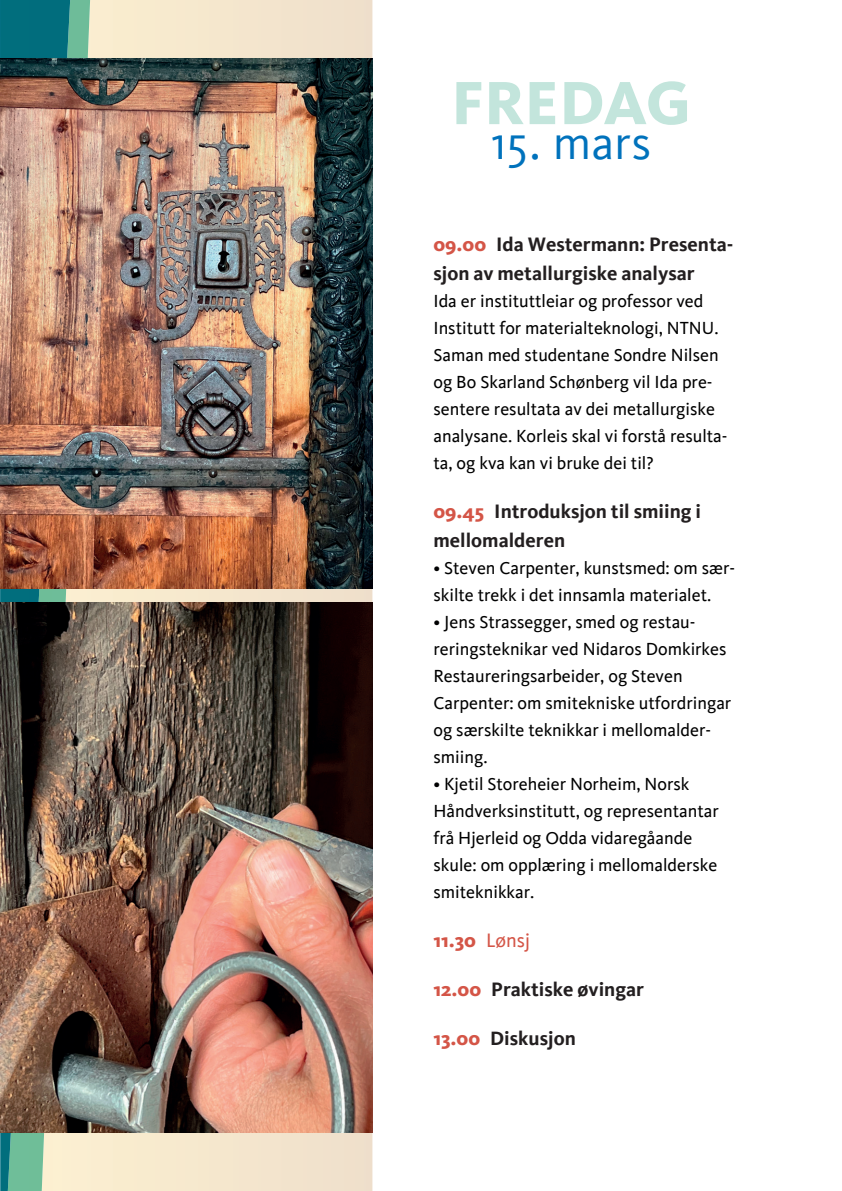
<style>
.page{position:relative;width:842px;height:1191px;background:#fff}
.page>*{position:absolute;margin:0;border:0;box-sizing:border-box;transform-origin:0 0}
.t1{font:800 63.2px "Kievit";letter-spacing:.005em;color:#c3e5dc}
.t2{font:48.6px "Kievit";letter-spacing:.005em;color:#0072bc}
.t3{font:700 20px/29px "Kievit";color:#231f20}
.t4{font:800 20px "Kievit";color:#d45547}
.t5{font:18px/27px "Kievit";color:#000001}
.s1{font-weight:800;color:#d45547}
.s2{font-weight:400}
</style>
<div class="page">
<div style="left:90px;top:0;width:282px;height:1191px;background:#f5e7cd"></div>
<svg style="left:70px;top:0;width:20px;height:1191px;background:#bdd6b7"></svg>
<svg style="left:1px;top:0;width:69px;height:1191px;background:#4d9992"></svg>
<img style="left:0;top:602px;width:372px;height:530px">
<img style="left:0;top:58px;width:372px;height:530px">
<h1 class="t1" style="left:451px;top:65px;width:241px">FREDAG</h1>
<h2 class="t2" style="left:491px;top:115px;width:162px">15. mars</h2>
<p class="t3" style="left:433px;top:229px;width:301px"><span class="s1">09.00</span> Ida Westermann: Presenta&shy;sjon av metallurgiske analysar</p>
<p class="t5" style="left:433px;top:287px;width:295px">Ida er instituttleiar og professor ved Institutt for materialteknologi, NTNU.<br>Saman med studentane Sondre Nilsen og Bo Skarland Schønberg vil Ida pre&shy;sentere resultata av dei metallurgiske analysane. Korleis skal vi forstå resulta&shy;ta, og kva kan vi bruke dei til?</p>
<p class="t3" style="left:433px;top:496px;width:269px"><span class="s1">09.45</span> Introduksjon til smiing i mellom alderen</p>
<p class="t5" style="left:433px;top:554px;width:303px">• Steven Carpenter, kunstsmed: om sær&shy;skilte trekk i det innsamla materialet.</p>
<p class="t5" style="left:433px;top:608px;width:299px">• Jens Strassegger, smed og restau&shy;reringsteknikar ved Nidaros Dom kirkes Restaureringsarbeider, og Steven Carpenter: om smitekniske utfordringar og særskilte teknikkar i mellomalder&shy;smiing.</p>
<p class="t5" style="left:433px;top:770px;width:287px">• Kjetil Storeheier Norheim, Norsk<br>Håndverksinstitutt, og representantar frå Hjerleid og Odda vidaregåande skule: om opplæring i mellomalderske smiteknikkar.</p>
<p class="t4" style="left:433px;top:928px;width:98px">11.30 <span class="s2">Lønsj</span></p>
<p class="t3" style="left:433px;top:974px;width:212px"><span class="s1">12.00</span> Praktiske øvingar</p>
<p class="t3" style="left:433px;top:1023px;width:144px"><span class="s1">13.00</span> Diskusjon</p>
</div>
